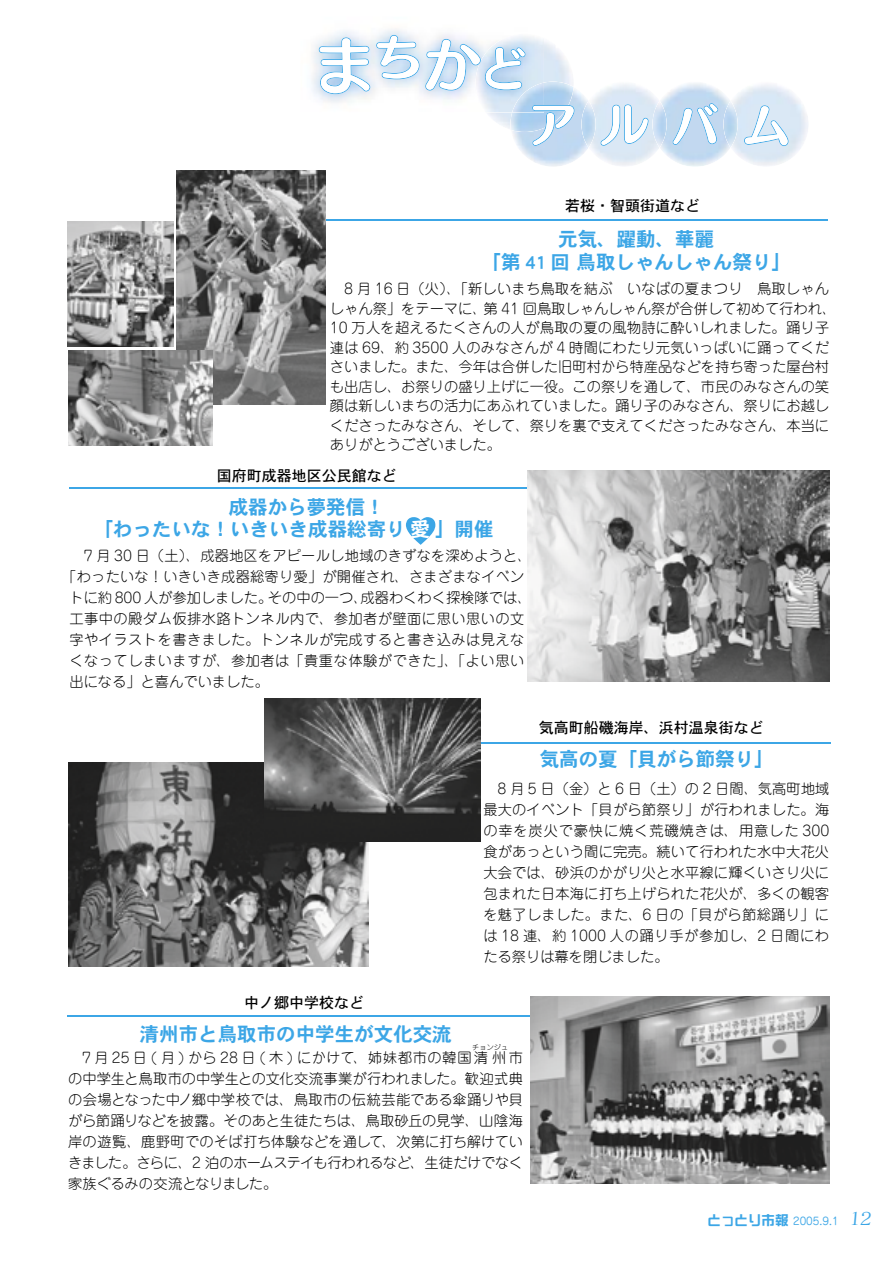
<style>
.page{position:relative;width:893px;height:1263px;background:#fff}
.page>*{position:absolute;margin:0;border:0;box-sizing:border-box;transform-origin:0 0}
.t1{font:19.5px/22.5px "DFHS Gothic Std W7";color:#3ca6e6;text-align:center}
.t2{font:17.55px "Matisse Pro M";color:#3ca6e6;scale:1.11 1}
.t3{font:15px "DFHS Gothic Std W5";color:#000}
.t4{font:300 14.25px/21px "Jun 101 Pro";color:#000}
.t5{font:300 14.25px/21px "Jun 101 Pro";letter-spacing:.03em;color:#000}
.t6{font:300 14.25px "Jun 101 Pro";letter-spacing:.04em;color:#000}
.t7{font:13.5px "DF So Gei Std W7";color:#3ca6e6}
.t8{font:10.5px "Jun 201 Pro";color:#3ca6e6}
.t9{font:300 7.2px "Jun 101 Pro";letter-spacing:.015em;color:#000}
.s1{color:#fff}
</style>
<div class="page">
<hr style="left:69px;top:487px;width:468px;height:2px;background:#3ca6e6">
<hr style="left:298px;top:219px;width:530px;height:2px;background:#3ca6e6">
<img style="left:527px;top:471px;width:302px;height:211px">
<hr style="left:67px;top:1015px;width:467px;height:1px;background:#3ca6e6">
<img style="left:530px;top:996px;width:299px;height:187px">
<hr style="left:476px;top:743px;width:355px;height:1px;background:#3ca6e6">
<img style="left:68px;top:763px;width:301px;height:203px">
<img style="left:265px;top:699px;width:215px;height:143px">
<svg style="left:319px;top:37px;width:51px;height:57px"></svg>
<svg style="left:376px;top:35px;width:149px;height:56px"></svg>
<img style="left:510px;top:82px;width:64px;height:50px">
<img style="left:512px;top:83px;width:32px;height:30px">
<img style="left:581px;top:101px;width:15px;height:47px">
<img style="left:652px;top:101px;width:15px;height:47px">
<img style="left:723px;top:101px;width:15px;height:47px">
<svg style="left:532px;top:105px;width:42px;height:41px"></svg>
<svg style="left:600px;top:104px;width:49px;height:42px"></svg>
<svg style="left:673px;top:103px;width:45px;height:42px"></svg>
<svg style="left:744px;top:105px;width:44px;height:41px"></svg>
<svg style="left:406px;top:517px;width:29px;height:28px"></svg>
<img style="left:177px;top:170px;width:149px;height:235px">
<img style="left:68px;top:221px;width:105px;height:126px">
<img style="left:68px;top:350px;width:145px;height:96px">
<p class="t3" style="left:565px;top:198px;width:136px">若桜・智頭街道など</p>
<h1 class="t1" style="left:481px;top:227px;width:311px">元気、躍動、華麗<br>「第 41 回鳥取しゃんしゃん祭り「</h1>
<p class="t4" style="left:483px;top:278px;width:354px;line-height:19.5px;text-indent:-153px">　8 月 16 日（火）、「新しいまち鳥取を結ぶ　いなばの夏まつり　鳥取しゃん第 41 回鳥取しゃんしゃん祭が合併して初めて行われ、</p>
<p class="t4" style="left:330px;top:297px;width:501px;line-height:19.5px">しゃん祭」をテーマに、<br>10 万人を超えるたくさんの人が鳥取の夏の風物詩に酔いしれました。踊り子連は 69、約 3500 人のみなさんが 4 時間にわたり元気いっぱいに踊ってくださいました。また、今年は合併した旧町村から特産品などを持ち寄った屋台村も出店し、お祭りの盛り上げに一役。この祭りを通して、市民のみなさんの笑顔は新しいまちの活力にあふれていました。踊り子のみなさん、祭りにお越しくださったみなさん、そして、祭りを裏で支えてくださったみなさん、本当にありがとうございました。</p>
<p class="t3" style="left:217px;top:467px;width:181px">国府町成器地区公民館など</p>
<h1 class="t1" style="left:94px;top:495px;width:401px;text-align:left;text-indent:135px">成器から夢発信!<br>「わったいな！いきいき成器総寄り<span class="s1">愛</span>」開催</h1>
<p class="t4" style="left:84px;top:543px;width:449px">7 月 30 日（土）、成器地区をアピールし地域のきずなを深めようと、</p>
<p class="t4" style="left:62px;top:564px;width:464px">「わったいな！いきいき成器総寄り愛」が開催され、さまざまなイベン</p>
<p class="t4" style="left:361px;top:585px;width:172px">成器わくわく探検隊では、</p>
<p class="t5" style="left:69px;top:585px;width:456px">トに約 800 人が参加しました。<br>工事中の殿ダム仮排水路トンネル内で、参加者が壁面に思い思いの文字やイラストを書きました。トンネルが完成すると書き込みは見えなくなってしまいますが、参加者は「貴重な体験ができた」、「よい思い出になる」と喜んでいました。</p>
<p class="t4" style="left:268px;top:585px;width:101px">その中の一つ、</p>
<p class="t3" style="left:539px;top:719px;width:226px">気高町船磯海岸、浜村温泉街など</p>
<h1 class="t1" style="left:540px;top:747px;width:235px">気高の夏「貝がら節祭り「</h1>
<p class="t3" style="left:244px;top:994px;width:121px">中ノ郷中学校など</p>
<p class="t4" style="left:483px;top:776px;width:347px;text-align:justify">　8 月 5 日（金）と 6 日（土）の 2 日間、気高町地域最大のイベント「貝がら節祭り」が行われました。海の幸を炭火で豪快に焼く荒磯焼きは、用意した 300食があっという間に完売。続いて行われた水中大花火大会では、砂浜のかがり火と水平線に輝くいさり火に包まれた日本海に打ち上げられた花火が、多くの観客を魅了しました。また、6 日の「貝がら節総踊り」には 18 連、約 1000 人の踊り手が参加し、2 日間にわたる祭りは幕を閉じました。</p>
<h1 class="t1" style="left:140px;top:1022px;width:313px">清州市と鳥取市の中学生が文化交流</h1>
<p class="t9" style="left:472px;top:1041px;width:38px">チョンジュ</p>
<p class="t4" style="left:68px;top:1066px;width:456px;text-align:justify">の中学生と鳥取市の中学生との文化交流事業が行われました。歓迎式典の会場となった中ノ郷中学校では、鳥取市の伝統芸能である傘踊りや貝がら節踊りなどを披露。そのあと生徒たちは、鳥取砂丘の見学、山陰海岸の遊覧、鹿野町でのそば打ち体験などを通して、次第に打ち解けていきました。さらに、2 泊のホームステイも行われるなど、生徒だけでなく家族ぐるみの交流となりました。</p>
<p class="t6" style="left:68px;top:1046px;width:456px">　7 月 25 日 ( 月 ) から 28 日 ( 木 ) にかけて、姉妹都市の韓国清州市</p>
<p class="t7" style="left:708px;top:1212px;width:82px">とっとり市報</p>
<p class="t8" style="left:793px;top:1212px;width:47px">2005.9.1</p>
<p class="t2" style="left:848px;top:1207px;width:24px">12</p>
</div>
